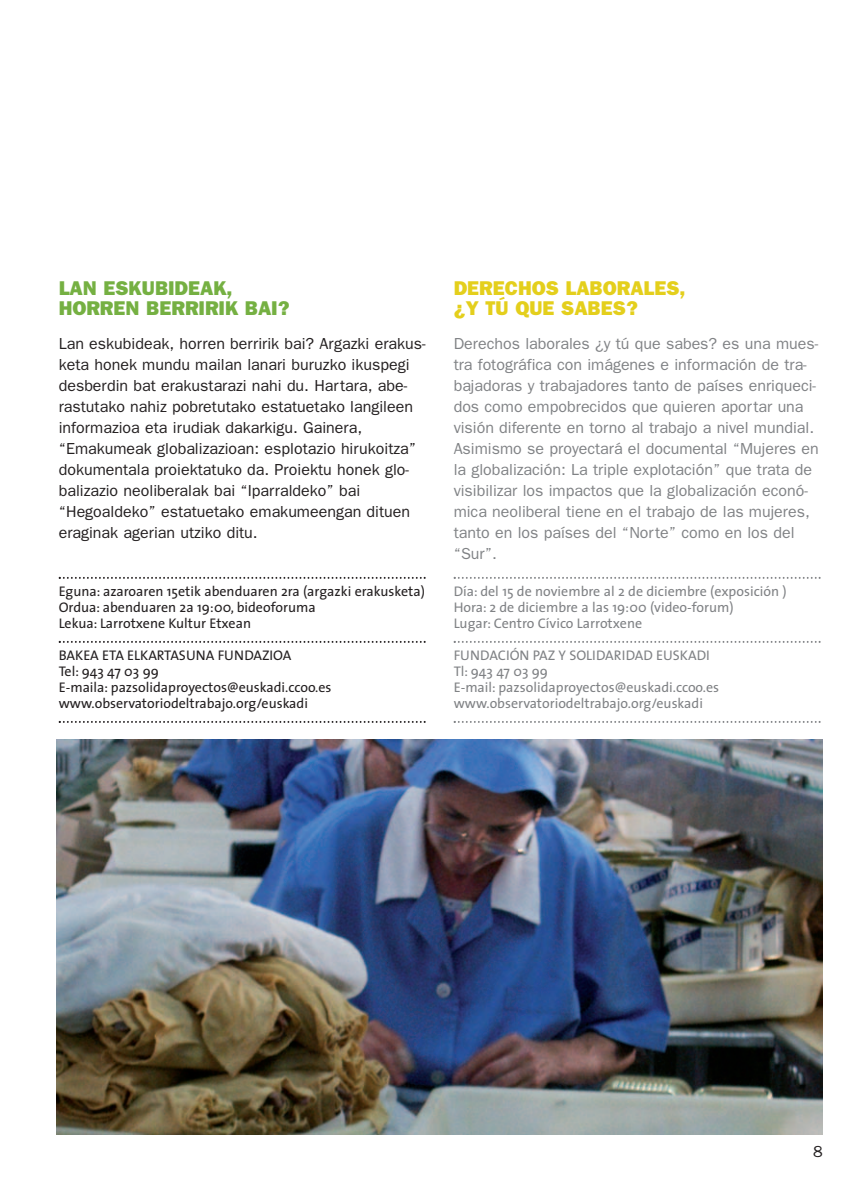
<style>
.page{position:relative;width:851px;height:1191px;background:#fff}
.page>*{position:absolute;margin:0;border:0;box-sizing:border-box;transform-origin:0 0}
.t1{font:800 20px/20px "Franklin Gothic";color:#75b042}
.t2{font:800 20px/20px "Franklin Gothic";color:#e4cf1c}
.t3{font:16px/21px "Franklin Gothic";color:#808285}
.t4{font:16px/21px "Franklin Gothic";color:#231f20}
.t5{font:14px/16px "The Sans";color:#231f20}
.t6{font:14px/16px "The Sans";color:#808285}
</style>
<div class="page">
<img style="left:57px;top:740px;width:765px;height:394px">
<svg style="left:59px;top:577px;width:366px;height:2px"></svg>
<svg style="left:59px;top:641px;width:366px;height:2px"></svg>
<svg style="left:59px;top:721px;width:366px;height:2px"></svg>
<svg style="left:453px;top:577px;width:367px;height:2px"></svg>
<svg style="left:453px;top:641px;width:367px;height:2px"></svg>
<svg style="left:453px;top:721px;width:367px;height:2px"></svg>
<p class="t1" style="left:59px;top:278px;width:232px">LAN ESKUBIDEAK,<br>HORREN BERRIRIK BAI?</p>
<p class="t2" style="left:453px;top:278px;width:233px">DERECHOS LABORALES, ¿Y TÚ QUE SABES?</p>
<p class="t4" style="left:59px;top:333px;width:368px">Lan eskubideak, horren berririk bai? Argazki erakus&shy;keta honek mundu mailan lanari buruzko ikuspegi desberdin bat erakustarazi nahi du. Hartara, abe&shy;rastutako nahiz pobretutako estatuetako langileen informazioa eta irudiak dakarkigu. Gainera, “Emakumeak globalizazioan: esplotazio hirukoitza” dokumentala proiektatuko da. Proiektu honek glo&shy;balizazio neoliberalak bai “Iparraldeko” bai “Hegoaldeko” estatuetako emakumeengan dituen eraginak agerian utziko ditu.</p>
<p class="t3" style="left:453px;top:333px;width:366px">Derechos laborales ¿y tú que sabes? es una mues&shy;tra fotográfica con imágenes e información de tra&shy;bajadoras y trabajadores tanto de países enriqueci&shy;dos como empobrecidos que quieren aportar una visión diferente en torno al trabajo a nivel mundial.<br>Asimismo se proyectará el documental “Mujeres en la globalización: La triple explotación” que trata de visibilizar los impactos que la globalización econó&shy;mica neoliberal tiene en el trabajo de las mujeres, tanto en los países del “Norte” como en los del “Sur”.</p>
<p class="t6" style="left:453px;top:584px;width:334px">Día: del 15 de noviembre al 2 de diciembre (exposición )<br>Hora: 2 de diciembre a las 19:00 (video-forum)<br>Lugar: Centro Cívico Larrotxene</p>
<p class="t6" style="left:453px;top:648px;width:267px">FUNDACIÓN PAZ Y SOLIDARIDAD EUSKADI Tl: 943 47 03 99<br>E-mail: pazsolidaproyectos@euskadi.ccoo.es www.observatoriodeltrabajo.org/euskadi</p>
<p class="t5" style="left:59px;top:584px;width:368px">Eguna: azaroaren 15etik abenduaren 2ra (argazki erakusketa)<br>Ordua: abenduaren 2a 19:00, bideoforuma<br>Lekua: Larrotxene Kultur Etxean</p>
<p class="t5" style="left:59px;top:648px;width:274px">BAKEA ETA ELKARTASUNA FUNDAZIOA<br>Tel: 943 47 03 99<br>E-maila: pazsolidaproyectos@euskadi.ccoo.es www.observatoriodeltrabajo.org/euskadi</p>
<p class="t4" style="left:812px;top:1140px;width:11px">8</p>
</div>
